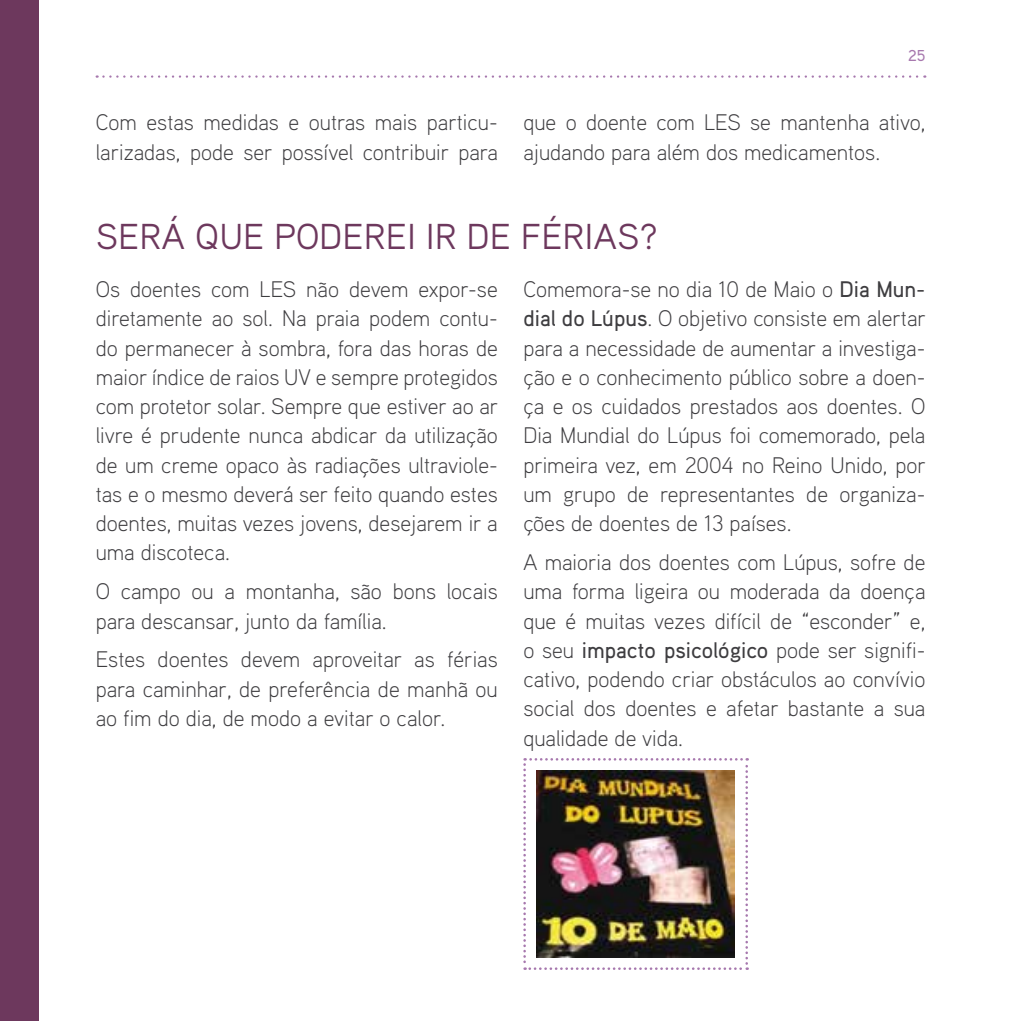
<style>
.page{position:relative;width:1021px;height:1021px;background:#fff}
.page>*{position:absolute;margin:0;border:0;box-sizing:border-box;transform-origin:0 0}
.t1{font:36px "Aaux Pro";color:#6d385d}
.t2{font:300 22.5px/29.2px "Aaux Pro";color:#3e3d40;text-align:justify}
.t3{font:500 15.75px "Aaux Pro";color:#a778ae}
.s1{font-weight:500}
</style>
<div class="page">
<svg style="left:97px;top:75px;width:828px;height:3px"></svg>
<div style="left:0;top:0;width:38px;height:1020px;background:#6d385d"></div>
<img style="left:523px;top:758px;width:225px;height:211px">
<p class="t3" style="left:908px;top:45px;width:19px">25</p>
<p class="t2" style="left:96px;top:107px;width:403px">Com estas medidas e outras mais particu&shy;larizadas, pode ser possível contribuir para</p>
<p class="t2" style="left:523px;top:107px;width:403px">que o doente com LES se mantenha ativo, ajudando para além dos medicamentos.</p>
<h1 class="t1" style="left:96px;top:213px;width:563px">SERÁ QUE PODEREI I R DE FÉRIAS?</h1>
<p class="t2" style="left:96px;top:274px;width:404px">Os doentes com LES não devem expor-se diretamente ao sol. Na praia podem contu&shy;do permanecer à sombra, fora das horas de maior índice de raios UV e sempre protegidos com protetor solar. Sempre que estiver ao ar livre é prudente nunca abdicar da utilização de um creme opaco às radiações ultraviole&shy;tas e o mesmo deverá ser feito quando estes doentes, muitas vezes jovens, desejarem ir a uma discoteca.</p>
<p class="t2" style="left:96px;top:576px;width:403px">O campo ou a montanha, são bons locais para descansar, junto da família.</p>
<p class="t2" style="left:96px;top:644px;width:403px">Estes doentes devem aproveitar as férias para caminhar, de preferência de manhã ou ao fim do dia, de modo a evitar o calor.</p>
<p class="t2" style="left:523px;top:274px;width:404px">Comemora-se no dia 10 de Maio o <span class="s1">Dia Mun&shy;dial do Lúpus</span>. O objetivo consiste em alertar para a necessidade de aumentar a investiga&shy;ção e o conhecimento público sobre a doen&shy;ça e os cuidados prestados aos doentes. O Dia Mundial do Lúpus foi comemorado, pela primeira vez, em 2004 no Reino Unido, por um grupo de representantes de organiza&shy;ções de doentes de 13 países.</p>
<p class="t2" style="left:523px;top:547px;width:403px">A maioria dos doentes com Lúpus, sofre de uma forma ligeira ou moderada da doença que é muitas vezes difícil de “esconder” e, o seu <span class="s1">impacto psicológico</span> pode ser signifi&shy;cativo, podendo criar obstáculos ao convívio social dos doentes e afetar bastante a sua qualidade de vida.</p>
</div>
